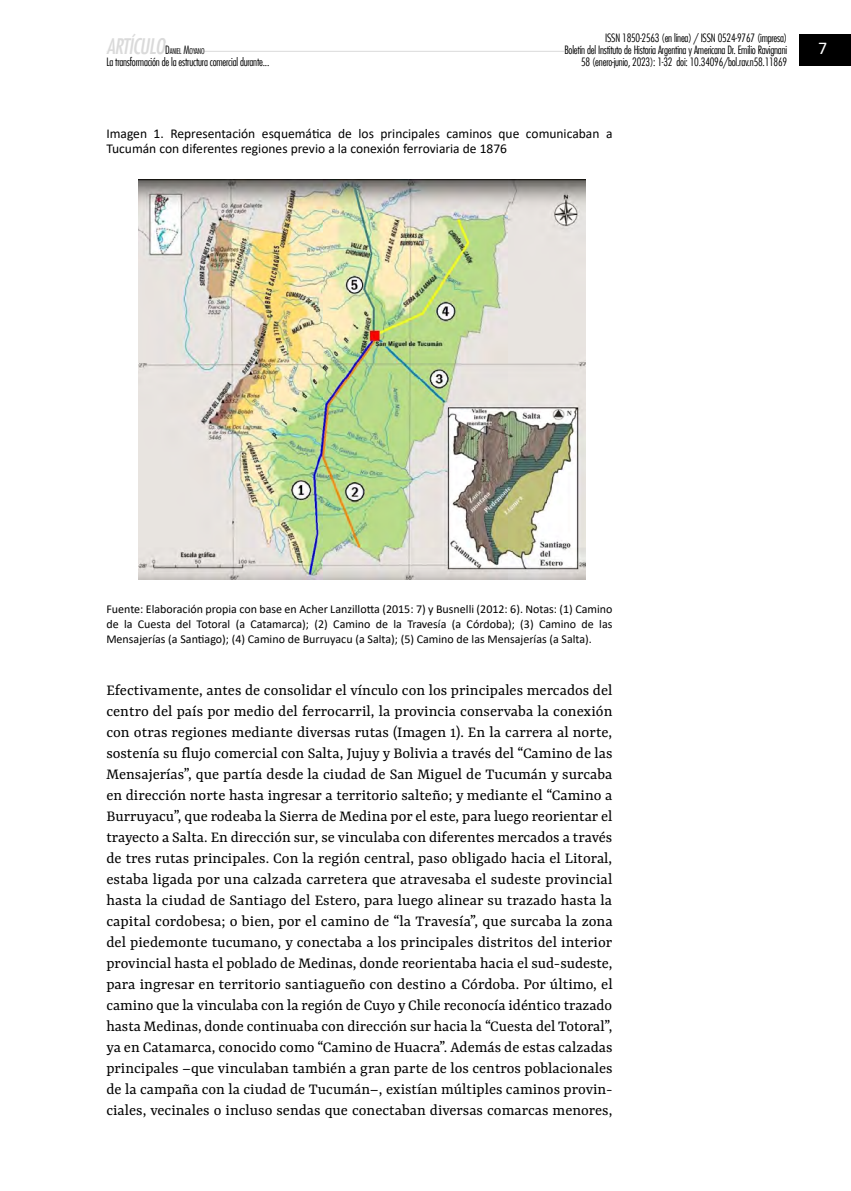
<style>
.page{position:relative;width:851px;height:1191px;background:#fff}
.page>*{position:absolute;margin:0;border:0;box-sizing:border-box;transform-origin:0 0}
.t1{font:18px "Calibri";color:#fff}
.t2{font:16.5px/21px "Yrsa";color:#000;text-align:justify}
.t3{font:13.5px/15.8px "Calibri";color:#000}
.t4{font:12px/15px "Calibri";color:#000;text-align:justify}
.t5{font:300 condensed 11.25px/12px "Futura LT";letter-spacing:-.02em;color:#000;text-align:right}
.t6{font:300 condensed 7.8px "Futura LT";letter-spacing:-.03em;color:#000}
.s1{font-weight:400;font-style:italic;font-size:21px;color:#dadada}
.s2{font-size:11.25px}
</style>
<div class="page">
<hr style="left:106px;top:51px;width:546px;height:1px;background:#dadada">
<div style="left:564px;top:43px;width:223px;height:15px;background:#fff"></div>
<div style="left:106px;top:40px;width:59px;height:15px;background:#fff"></div>
<div style="left:799px;top:35px;width:51px;height:31px;background:#000"></div>
<div style="left:165px;top:43px;width:39px;height:15px;background:#fff"></div>
<img style="left:138px;top:180px;width:447px;height:399px">
<p class="t5" style="left:564px;top:32px;width:224px">ISSN 1850-2563 (en línea) / ISSN 0524-9767 (impresa)<br>Boletín del Instituto de Historia Argentina y Americana Dr. Emilio Ravignani<br>58 (enero-junio, 2023): 1-32 doi: 10.34096/bol.rav.n58.11869</p>
<p class="t6" style="left:106px;top:46px;width:100px"><span class="s1">ARTÍCULO</span><span class="s2">D</span>ANIEL <span class="s2">M</span>OYANO</p>
<p class="t1" style="left:818px;top:35px;width:11px">7</p>
<p class="t5" style="left:106px;top:56px;width:164px">La transformación de la estructura comercial durante...</p>
<p class="t3" style="left:106px;top:125px;width:507px">Imagen 1. Representación esquemática de los principales caminos que comunicaban a<br>Tucumán con diferentes regiones previo a la conexión ferroviaria de 1876</p>
<p class="t4" style="left:106px;top:601px;width:507px">Fuente: Elaboración propia con base en Acher Lanzillotta (2015: 7) y Busnelli (2012: 6). Notas: (1) Camino de la Cuesta del Totoral (a Catamarca); (2) Camino de la Travesía (a Córdoba); (3) Camino de las Mensajerías (a Santiago); (4) Camino de Burruyacu (a Salta); (5) Camino de las Mensajerías (a Salta).</p>
<p class="t2" style="left:106px;top:678px;width:508px">Efectivamente, antes de consolidar el vínculo con los principales mercados del centro del país por medio del ferrocarril, la provincia conservaba la conexión con otras regiones mediante diversas rutas (Imagen 1). En la carrera al norte, sostenía su flujo comercial con Salta, Jujuy y Bolivia a través del “Camino de las Mensajerías”, que partía desde la ciudad de San Miguel de Tucumán y surcaba en dirección norte hasta ingresar a territorio salteño; y mediante el “Camino a Burruyacu”, que rodeaba la Sierra de Medina por el este, para luego reorientar el trayecto a Salta. En dirección sur, se vinculaba con diferentes mercados a través de tres rutas principales. Con la región central, paso obligado hacia el Litoral, estaba ligada por una calzada carretera que atravesaba el sudeste provincial hasta la ciudad de Santiago del Estero, para luego alinear su trazado hasta la capital cordobesa; o bien, por el camino de “la Travesía”, que surcaba la zona del piedemonte tucumano, y conectaba a los principales distritos del interior provincial hasta el poblado de Medinas, donde reorientaba hacia el sud-sudeste, para ingresar en territorio santiagueño con destino a Córdoba. Por último, el camino que la vinculaba con la región de Cuyo y Chile reconocía idéntico trazado hasta Medinas, donde continuaba con dirección sur hacia la “Cuesta del Totoral”, ya en Catamarca, conocido como “Camino de Huacra”. Además de estas calzadas principales –que vinculaban también a gran parte de los centros poblacionales de la campaña con la ciudad de Tucumán–, existían múltiples caminos provin&shy;ciales, vecinales o incluso sendas que conectaban diversas comarcas menores,</p>
</div>
